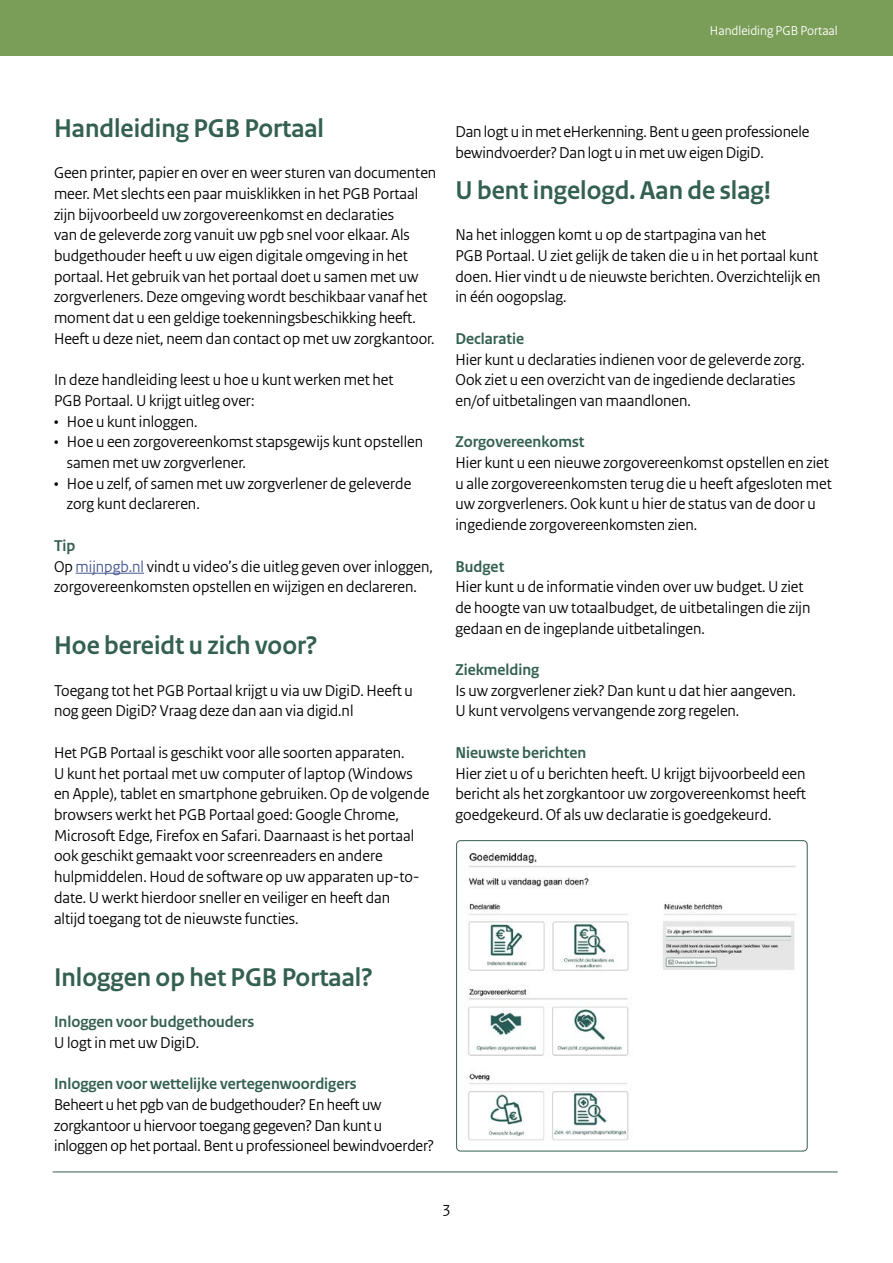
<style>
.page{position:relative;width:893px;height:1263px;background:#fff}
.page>*{position:absolute;margin:0;border:0;box-sizing:border-box;transform-origin:0 0}
.Kopje_groen{font:700 27px "Rijksoverheid Sans Heading";color:#336051}
.Bodyteksten{font:16.5px/20.7px "Rijksoverheid Sans Heading";color:#000}
.Bodyteksten_spatieri{font:16.5px/20.7px "Rijksoverheid Sans Heading";letter-spacing:-.01em;color:#000}
.Bodyteksten_opsommin{font:16.5px/20.7px "Rijksoverheid Sans Heading";color:#000}
.Subkopje_groen{font:700 16.5px "Rijksoverheid Sans Heading";color:#336051}
.Paginanummer{font:16.5px "Rijksoverheid Sans Heading";color:#000}
.Titel_groene_vlak_re{font:13.5px "Rijksoverheid Sans Heading";color:#fff}
.s1{color:#465792}
</style>
<div class="page">
<div style="left:0;top:0;width:893px;height:55px;background:#7a9e58"></div>
<hr style="left:76px;top:573px;width:68px;height:1px;background:#465792">
<img style="left:468px;top:853px;width:329px;height:288px">
<div style="left:456px;top:840px;width:351px;height:311px;border:1px solid #336051;border-radius:4px"></div>
<hr style="left:53px;top:1171px;width:785px;height:1px;background:#336051">
<p class="Titel_groene_vlak_re" style="left:710px;top:22px;width:129px">Handleiding PGB Portaal</p>
<h1 class="Kopje_groen" style="left:54px;top:113px;width:272px">Handleiding PGB Portaal</h1>
<p class="Bodyteksten" style="left:54px;top:163px;width:384px">Geen printer, papier en over en weer sturen van documenten meer. Met slechts een paar muisklikken in het PGB Portaal zijn bijvoorbeeld uw zorgovereenkomst en declaraties<br>van de geleverde zorg vanuit uw pgb snel voor elkaar. Als budgethouder heeft u uw eigen digitale omgeving in het portaal. Het gebruik van het portaal doet u samen met uw zorgverleners. Deze omgeving wordt beschikbaar vanaf het moment dat u een geldige toekenningsbeschikking heeft.<br>Heeft u deze niet, neem dan contact op met uw zorgkantoor.</p>
<p class="Bodyteksten" style="left:54px;top:370px;width:341px">In deze handleiding leest u hoe u kunt werken met het<br>PGB Portaal. U krijgt uitleg over:</p>
<p class="Bodyteksten_opsommin" style="left:54px;top:411px;width:145px">• Hoe u kunt inloggen.</p>
<p class="Bodyteksten_opsommin" style="left:67px;top:432px;width:358px;text-indent:-13px">• Hoe u een zorgovereenkomst stapsgewijs kunt opstellen samen met uw zorgverlener.</p>
<p class="Bodyteksten_opsommin" style="left:67px;top:473px;width:346px;text-indent:-13px">• Hoe u zelf, of samen met uw zorgverlener de geleverde zorg kunt declareren.</p>
<h2 class="Subkopje_groen" style="left:54px;top:536px;width:23px">Tip</h2>
<p class="Bodyteksten" style="left:54px;top:556px;width:380px">Op <span class="s1">mijnpgb.nl</span> vindt u video’s die uitleg geven over inloggen, zorgovereenkomsten opstellen en wijzigen en declareren.</p>
<h1 class="Kopje_groen" style="left:54px;top:630px;width:265px">Hoe bereidt u zich voor?</h1>
<p class="Bodyteksten" style="left:54px;top:680px;width:360px">Toegang tot het PGB Portaal krijgt u via uw DigiD. Heeft u nog geen DigiD? Vraag deze dan aan via digid.nl</p>
<p class="Bodyteksten" style="left:54px;top:742px;width:377px">Het PGB Portaal is geschikt voor alle soorten apparaten.<br>U kunt het portaal met uw computer of laptop (Windows en Apple), tablet en smartphone gebruiken. Op de volgende browsers werkt het PGB Portaal goed: Google Chrome, Microsoft Edge, Firefox en Safari. Daarnaast is het portaal ook geschikt gemaakt voor screenreaders en andere hulpmiddelen. Houd de software op uw apparaten up-to&shy;date. U werkt hierdoor sneller en veiliger en heeft dan<br>altijd toegang tot de nieuwste functies.</p>
<h1 class="Kopje_groen" style="left:54px;top:962px;width:320px">Inloggen op het PGB Portaal?</h1>
<h2 class="Subkopje_groen" style="left:54px;top:1012px;width:202px">Inloggen voor budgethouders</h2>
<p class="Bodyteksten" style="left:54px;top:1032px;width:147px">U logt in met uw DigiD.</p>
<h2 class="Subkopje_groen" style="left:54px;top:1074px;width:304px">Inloggen voor wettelijke vertegenwoordigers</h2>
<p class="Bodyteksten_spatieri" style="left:54px;top:1094px;width:382px">Beheert u het pgb van de budgethouder? En heeft uw zorgkantoor u hiervoor toegang gegeven? Dan kunt u inloggen op het portaal. Bent u professioneel bewindvoerder?</p>
<p class="Bodyteksten_spatieri" style="left:455px;top:121px;width:355px">Dan logt u in met eHerkenning. Bent u geen professionele bewindvoerder? Dan logt u in met uw eigen DigiD.</p>
<h1 class="Kopje_groen" style="left:455px;top:175px;width:317px">U bent ingelogd. Aan de slag!</h1>
<p class="Bodyteksten" style="left:455px;top:225px;width:367px">Na het inloggen komt u op de startpagina van het<br>PGB Portaal. U ziet gelijk de taken die u in het portaal kunt doen. Hier vindt u de nieuwste berichten. Overzichtelijk en in één oogopslag.</p>
<h2 class="Subkopje_groen" style="left:455px;top:329px;width:70px">Declaratie</h2>
<p class="Bodyteksten" style="left:455px;top:349px;width:351px">Hier kunt u declaraties indienen voor de geleverde zorg.<br>Ook ziet u een overzicht van de ingediende declaraties en/of uitbetalingen van maandlonen.</p>
<h2 class="Subkopje_groen" style="left:455px;top:433px;width:130px">Zorgovereenkomst</h2>
<p class="Bodyteksten" style="left:455px;top:452px;width:378px">Hier kunt u een nieuwe zorgovereenkomst opstellen en ziet u alle zorgovereenkomsten terug die u heeft afgesloten met uw zorgverleners. Ook kunt u hier de status van de door u ingediende zorgovereenkomsten zien.</p>
<h2 class="Subkopje_groen" style="left:455px;top:557px;width:50px">Budget</h2>
<p class="Bodyteksten" style="left:455px;top:577px;width:356px">Hier kunt u de informatie vinden over uw budget. U ziet de hoogte van uw totaalbudget, de uitbetalingen die zijn gedaan en de ingeplande uitbetalingen.</p>
<h2 class="Subkopje_groen" style="left:455px;top:660px;width:85px">Ziekmelding</h2>
<p class="Bodyteksten" style="left:455px;top:680px;width:342px">Is uw zorgverlener ziek? Dan kunt u dat hier aangeven.<br>U kunt vervolgens vervangende zorg regelen.</p>
<h2 class="Subkopje_groen" style="left:455px;top:743px;width:132px">Nieuwste berichten</h2>
<p class="Bodyteksten" style="left:455px;top:763px;width:352px;text-align:justify">Hier ziet u of u berichten heeft. U krijgt bijvoorbeeld een bericht als het zorgkantoor uw zorgovereenkomst heeft goedgekeurd. Of als uw declaratie is goedgekeurd.</p>
<p class="Paginanummer" style="left:443px;top:1198px;width:8px">3</p>
</div>
